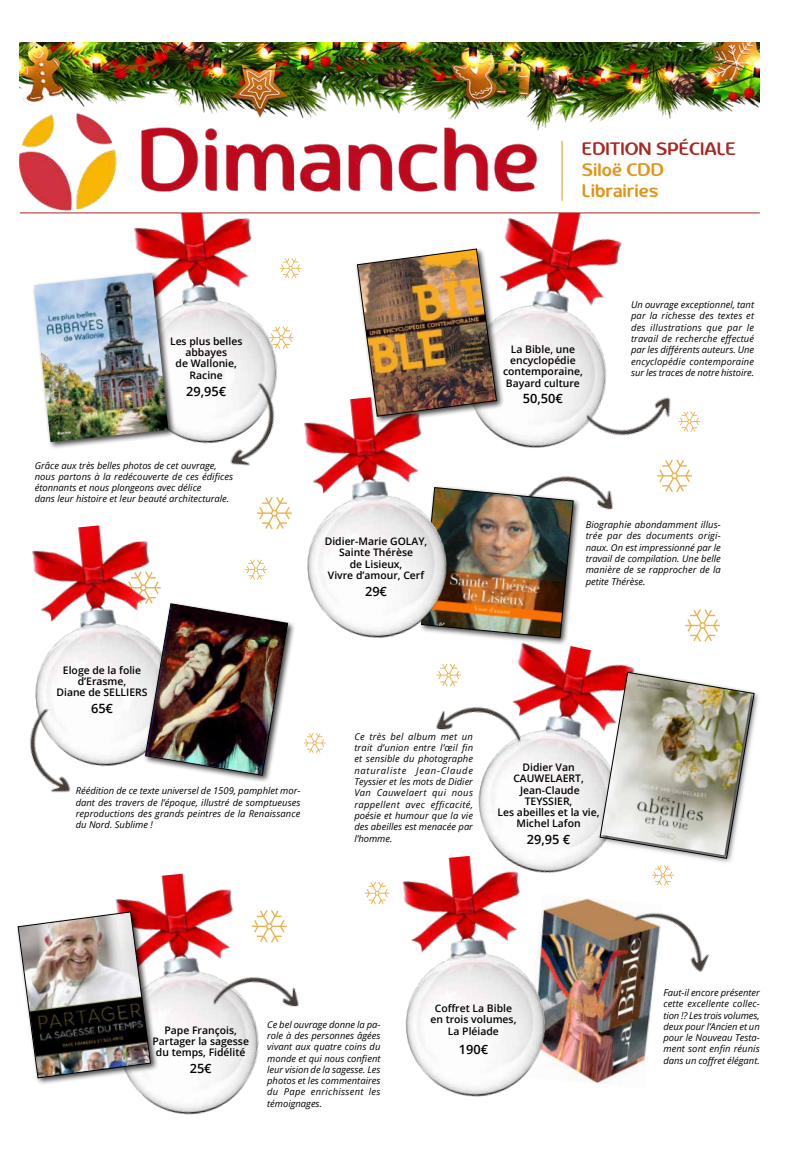
<style>
.page{position:relative;width:808px;height:1149px;background:#fff}
.page>*{position:absolute;margin:0;border:0;box-sizing:border-box;transform-origin:0 0}
.t1{font:19.9px/21.3px "Constance";color:#e39216}
.t2{font:19.7px "Constance";color:#a92721}
.t3{font:600 12.8px "Open Sans";color:#000}
.t4{font:600 10.4px/11.2px "Open Sans";color:#000;text-align:center}
.t5{font:italic 9.4px/11.3px "Open Sans";color:#000;text-align:justify}
</style>
<div class="page">
<img style="left:19px;top:150px;width:519px;height:64px">
<img style="left:539px;top:476px;width:74px;height:34px">
<svg style="left:257px;top:500px;width:30px;height:29px"></svg>
<svg style="left:685px;top:609px;width:35px;height:32px"></svg>
<svg style="left:269px;top:910px;width:18px;height:32px"></svg>
<svg style="left:657px;top:467px;width:35px;height:25px"></svg>
<svg style="left:304px;top:733px;width:22px;height:19px"></svg>
<svg style="left:653px;top:866px;width:21px;height:19px"></svg>
<svg style="left:365px;top:882px;width:21px;height:22px"></svg>
<svg style="left:437px;top:664px;width:23px;height:16px"></svg>
<svg style="left:288px;top:330px;width:5px;height:15px"></svg>
<svg style="left:288px;top:258px;width:13px;height:20px"></svg>
<div style="left:419px;top:485px;width:162px;height:160px;background:#000;opacity:.75"></div>
<img style="left:457px;top:487px;width:116px;height:151px">
<img style="left:556px;top:897px;width:96px;height:188px">
<img style="left:117px;top:213px;width:171px;height:230px">
<img style="left:386px;top:856px;width:170px;height:241px">
<img style="left:32px;top:525px;width:117px;height:242px">
<img style="left:115px;top:873px;width:154px;height:242px">
<img style="left:287px;top:398px;width:170px;height:247px">
<img style="left:460px;top:632px;width:193px;height:257px">
<img style="left:449px;top:213px;width:182px;height:251px">
<img style="left:196px;top:360px;width:115px;height:140px">
<div style="left:32px;top:270px;width:144px;height:180px;background:#000;opacity:.75"></div>
<img style="left:34px;top:273px;width:134px;height:169px">
<div style="left:355px;top:246px;width:149px;height:178px;background:#000;opacity:.75"></div>
<img style="left:357px;top:249px;width:140px;height:167px">
<img style="left:566px;top:364px;width:135px;height:103px">
<img style="left:29px;top:687px;width:75px;height:106px">
<img style="left:615px;top:885px;width:94px;height:115px">
<img style="left:197px;top:951px;width:102px;height:84px">
<img style="left:436px;top:680px;width:102px;height:84px">
<img style="left:20px;top:43px;width:740px;height:107px">
<hr style="left:562px;top:141px;width:1px;height:60px;background:#e39216">
<hr style="left:20px;top:212px;width:740px;height:1px;background:#a92721">
<div style="left:598px;top:669px;width:164px;height:197px;background:#000;opacity:.75"></div>
<img style="left:600px;top:671px;width:154px;height:187px">
<div style="left:143px;top:601px;width:153px;height:182px;background:#000;opacity:.75"></div>
<img style="left:126px;top:559px;width:162px;height:216px">
<div style="left:16px;top:909px;width:143px;height:176px;background:#000;opacity:.75"></div>
<img style="left:18px;top:911px;width:133px;height:166px">
<h2 class="t2" style="left:582px;top:138px;width:156px">EDITION SPÉCIALE</h2>
<h1 class="t1" style="left:582px;top:158px;width:84px">Siloë CDD<br>Librairies</h1>
<p class="t4" style="left:170px;top:335px;width:74px">Les plus belles abbayes<br>de Wallonie,<br>Racine</p>
<h3 class="t3" style="left:186px;top:382px;width:42px">29,95€</h3>
<p class="t5" style="left:35px;top:459px;width:200px;text-align:left">Grâce aux très belles photos de cet ouvrage, nous partons à la redécouverte de ces édifices étonnants et nous plongeons avec délice<br>dans leur histoire et leur beauté architecturale.</p>
<p class="t4" style="left:325px;top:535px;width:104px">Didier-Marie GOLAY,<br>Sainte Thérèse<br>de Lisieux,<br>Vivre d’amour, Cerf</p>
<h3 class="t3" style="left:365px;top:582px;width:24px">29€</h3>
<p class="t4" style="left:503px;top:343px;width:81px">La Bible, une encyclopédie contemporaine,<br>Bayard culture</p>
<h3 class="t3" style="left:523px;top:390px;width:42px">50,50€</h3>
<p class="t5" style="left:631px;top:299px;width:125px">Un ouvrage exceptionnel, tant par la richesse des textes et des illustrations que par le travail de recherche effectué par les différents auteurs. Une encyclopédie contemporaine sur les traces de notre histoire.</p>
<p class="t5" style="left:586px;top:518px;width:137px">Biographie abondamment illus&shy;trée par des documents origi&shy;naux. On est impressionné par le travail de compilation. Une belle manière de se rapprocher de la petite Thérèse.</p>
<p class="t4" style="left:56px;top:664px;width:93px">Eloge de la folie d’Erasme,<br>Diane de SELLIERS</p>
<h3 class="t3" style="left:91px;top:699px;width:24px">65€</h3>
<p class="t5" style="left:76px;top:784px;width:226px">Réédition de ce texte universel de 1509, pamphlet mor&shy;dant des travers de l’époque, illustré de somptueuses reproductions des grands peintres de la Renaissance du Nord. Sublime !</p>
<p class="t5" style="left:354px;top:730px;width:120px">Ce très bel album met un trait d’union entre l’œil fin et sensible du photographe naturaliste Jean-Claude Teyssier et les mots de Didier Van Cauwelaert qui nous rappellent avec efficacité, poésie et humour que la vie des abeilles est menacée par l’homme.</p>
<p class="t4" style="left:498px;top:761px;width:103px">Didier Van<br>CAUWELAERT,<br>Jean-Claude<br>TEYSSIER,<br>Les abeilles et la vie,<br>Michel Lafon</p>
<h3 class="t3" style="left:527px;top:830px;width:45px">29,95 €</h3>
<p class="t4" style="left:152px;top:1023px;width:98px">Pape François,<br>Partager la sagesse du temps, Fidélité</p>
<h3 class="t3" style="left:190px;top:1059px;width:24px">25€</h3>
<p class="t5" style="left:267px;top:1017px;width:115px">Ce bel ouvrage donne la pa&shy;role à des personnes âgées vivant aux quatre coins du monde et qui nous confient leur vision de la sagesse. Les photos et les commentaires du Pape enrichissent les témoignages.</p>
<p class="t4" style="left:430px;top:1002px;width:88px">Coffret La Bible en trois volumes,<br>La Pléiade</p>
<h3 class="t3" style="left:459px;top:1040px;width:31px">190€</h3>
<p class="t5" style="left:663px;top:986px;width:98px">Faut-il encore présenter cette excellente collec&shy;tion !? Les trois volumes, deux pour l’Ancien et un pour le Nouveau Testa&shy;ment sont enfin réunis dans un coffret élégant.</p>
</div>
